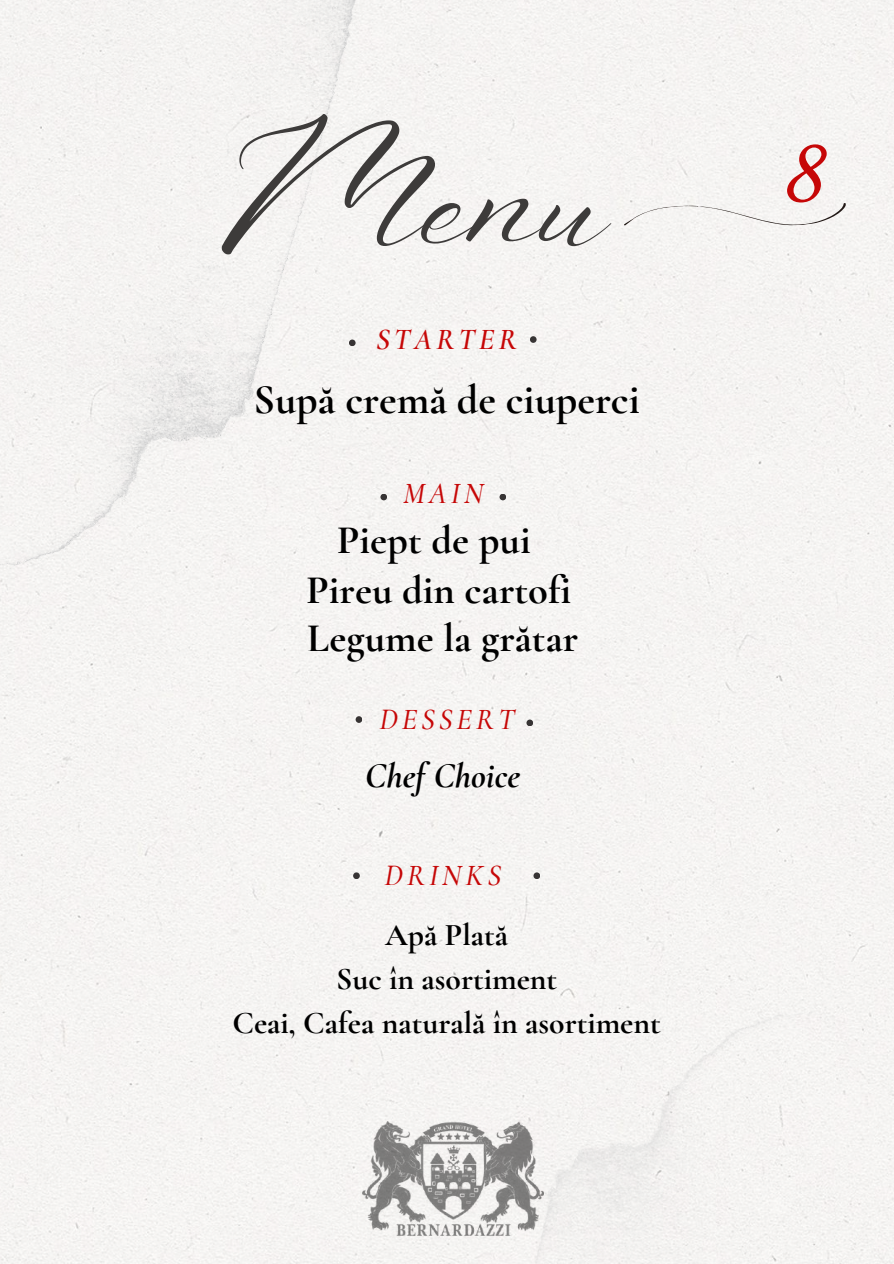
<style>
.page{position:relative;width:894px;height:1264px;background:#fff}
.page>*{position:absolute;margin:0;border:0;box-sizing:border-box;transform-origin:0 0}
.t1{font:97.05px "Corsiva";color:#c60707}
.t2{font:85.2px "Aniyah";color:#3d3b3a}
.t3{font:700 42px "Cormorant Garamond";color:#000}
.t4{font:700 40.5px/48.8px "Cormorant Garamond";color:#000;text-align:center}
.t5{font:italic 700 36px "Cormorant Garamond";color:#000}
.t6{font:700 31.65px/43.8px "Cormorant Garamond";color:#000;text-align:center}
.t7{font:italic 500 29.7px "Cormorant Garamond";letter-spacing:.13em;color:#c60707}
.t8{font:italic 600 29.7px "Cormorant Garamond";letter-spacing:.13em;color:#c60707}
</style>
<div class="page">
<div style="left:0;top:0;width:893px;height:1263px;background:#f5f4f2"></div>
<div style="left:0;top:0;width:364px;height:569px;background:#f4f3f2"></div>
<div style="left:349px;top:339px;width:6px;height:7px;background:#373434;border-radius:50%"></div>
<div style="left:355px;top:716px;width:7px;height:7px;background:#373434;border-radius:50%"></div>
<div style="left:526px;top:719px;width:7px;height:7px;background:#373434;border-radius:50%"></div>
<div style="left:380px;top:493px;width:7px;height:7px;background:#373434;border-radius:50%"></div>
<div style="left:499px;top:493px;width:7px;height:7px;background:#373434;border-radius:50%"></div>
<svg style="left:529px;top:336px;width:7px;height:7px"></svg>
<div style="left:429px;top:1001px;width:464px;height:262px;background:#f4f3f2"></div>
<div style="left:622px;top:194px;width:224px;height:44px;background:#f5f4f2"></div>
<div style="left:353px;top:872px;width:7px;height:7px;background:#373434;border-radius:50%"></div>
<div style="left:533px;top:872px;width:7px;height:7px;background:#373434;border-radius:50%"></div>
<img style="left:362px;top:1121px;width:181px;height:114px">
<h2 class="t2" style="left:220px;top:170px;width:390px">Menu</h2>
<p class="t8" style="left:376px;top:321px;width:142px">STARTER</p>
<h3 class="t3" style="left:253px;top:374px;width:388px">Supă cremă de ciuperci</h3>
<p class="t7" style="left:403px;top:475px;width:82px">MAIN</p>
<p class="t4" style="left:306px;top:516px;width:273px">Piept de pui<br>Pireu din cartofi<br>Legume la grătar</p>
<p class="t7" style="left:379px;top:701px;width:137px">DESSERT</p>
<p class="t5" style="left:365px;top:754px;width:156px">Chef Choice</p>
<p class="t7" style="left:384px;top:857px;width:118px">DRINKS</p>
<p class="t6" style="left:232px;top:913px;width:430px">Apă Plată<br>Suc în asortiment<br>Ceai, Cafea naturală în asortiment</p>
<h1 class="t1" style="left:777px;top:124px;width:44px">8</h1>
</div>
